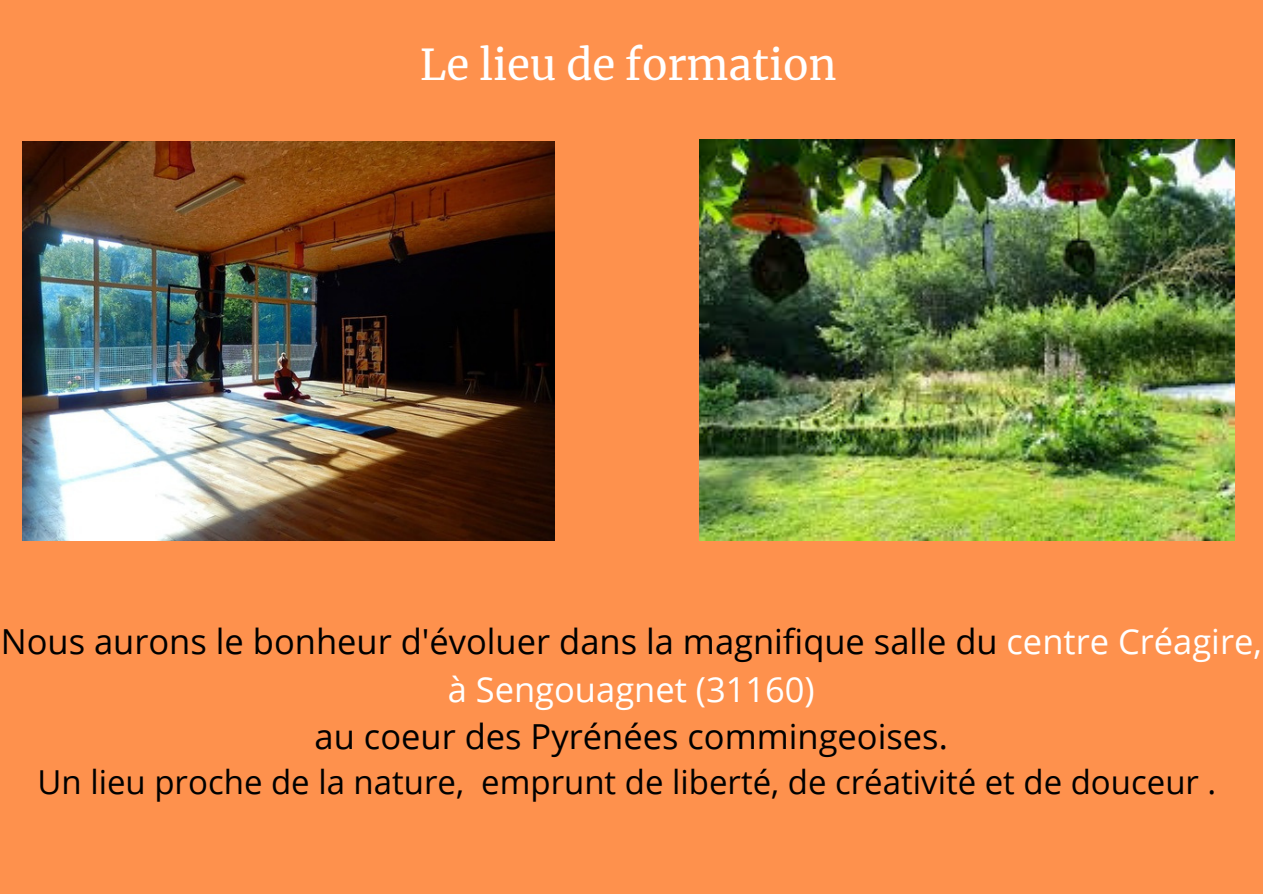
<style>
.page{position:relative;width:1263px;height:894px;background:#fff}
.page>*{position:absolute;margin:0;border:0;box-sizing:border-box;transform-origin:0 0}
.t1{font:42px "Merriweather";color:#fff}
.t2{font:34.5px/47.2px "Open Sans";color:#000;text-align:center}
.t3{font:33px "Open Sans";color:#000}
.s1{color:#fff}
</style>
<div class="page">
<div style="left:0;top:0;width:1263px;height:893px;background:#fe914d"></div>
<img style="left:23px;top:141px;width:532px;height:399px">
<img style="left:699px;top:139px;width:536px;height:401px">
<p class="t1" style="left:420px;top:39px;width:418px">Le lieu de formation</p>
<p class="t2" style="left:1px;top:617px;width:1263px">Nous aurons le bonheur d'évoluer dans la magnifique salle du <span class="s1">centre Créagire, à Sengouagnet (31160)</span></p>
<p class="t2" style="left:315px;top:711px;width:635px">au coeur des Pyrénées commingeoises.</p>
<p class="t3" style="left:38px;top:758px;width:1180px">Un lieu proche de la nature, emprunt de liberté, de créativité et de douceur .</p>
</div>
